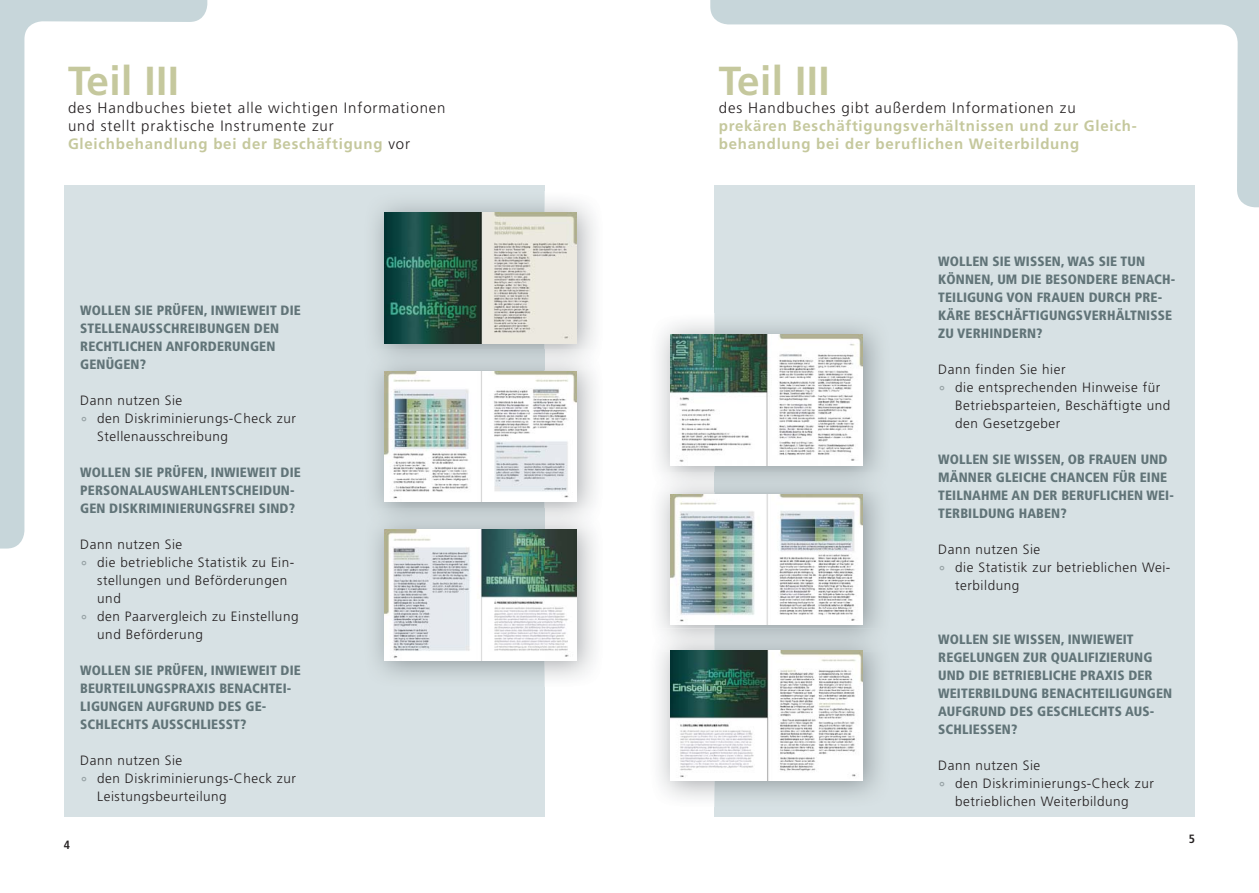
<style>
.page{position:relative;width:1259px;height:893px;background:#fff}
.page>*{position:absolute;margin:0;border:0;box-sizing:border-box;transform-origin:0 0}
.t1{font:700 40.5px "Frutiger";letter-spacing:.01em;color:#c5c89d}
.t2{font:300 15px/18px "Frutiger";letter-spacing:.06em;color:#231f20}
.t3{font:700 15px/18px "Frutiger";letter-spacing:.05em;color:#c5c89d}
.t4{font:900 condensed 13.5px/18px "Frutiger";letter-spacing:.01em;color:#617478}
.t5{font:300 13.5px "Frutiger";letter-spacing:.04em;color:#231f20}
.t6{font:700 condensed 12px "Frutiger";color:#231f20}
.s1{font-weight:700;color:#c5c89d}
.s2{font-weight:400;font-style:italic;font-size:15.75px;color:#95a0a3}
</style>
<div class="page">
<svg style="left:710px;top:0;width:549px;height:207px"></svg>
<svg style="left:0;top:0;width:207px;height:549px"></svg>
<div style="left:64px;top:185px;width:480px;height:631px;background:#d7e1e4"></div>
<div style="left:714px;top:185px;width:481px;height:631px;background:#d7e1e4"></div>
<img style="left:375px;top:191px;width:221px;height:496px">
<img style="left:385px;top:213px;width:192px;height:130px">
<img style="left:375px;top:350px;width:221px;height:19px">
<img style="left:385px;top:371px;width:192px;height:131px">
<img style="left:375px;top:508px;width:221px;height:20px">
<img style="left:385px;top:530px;width:192px;height:131px">
<img style="left:659px;top:313px;width:221px;height:494px">
<img style="left:671px;top:335px;width:192px;height:130px">
<img style="left:659px;top:473px;width:221px;height:19px">
<img style="left:671px;top:494px;width:192px;height:131px">
<img style="left:659px;top:628px;width:221px;height:23px">
<img style="left:671px;top:650px;width:192px;height:131px">
<h1 class="t1" style="left:68px;top:65px;width:112px">Teil III</h1>
<p class="t2" style="left:68px;top:100px;width:379px">des Handbuches bietet alle wichtigen Informationen und stellt praktische Instrumente zur<br><span class="s1">Gleichbehandlung bei der Beschäftigung</span> vor</p>
<p class="t4" style="left:80px;top:302px;width:222px">WOLLEN SIE PRÜFEN, INWIEWEIT DIE<br>STELLENAUSSCHREIBUNGEN DEN<br>RECHTLICHEN ANFORDERUNGEN<br>GENÜGEN?</p>
<p class="t5" style="left:80px;top:395px;width:104px">Dann nutzen Sie</p>
<p class="t5" style="left:80px;top:413px;width:217px"><span class="s2">°</span> den Diskriminierungs-Check zur</p>
<p class="t5" style="left:97px;top:431px;width:132px">Stellenausschreibung</p>
<p class="t4" style="left:80px;top:464px;width:222px">WOLLEN SIE PRÜFEN, INWIEWEIT DIE<br>PERSONALAUSWAHLENTSCHEIDUN-<br>GEN DISKRIMINIERUNGSFREI SIND?</p>
<p class="t5" style="left:80px;top:539px;width:104px">Dann nutzen Sie</p>
<p class="t5" style="left:80px;top:557px;width:216px"><span class="s2">°</span> die betriebliche Statistik zu Ein-</p>
<p class="t5" style="left:97px;top:575px;width:191px">stellungen und Beförderungen</p>
<p class="t5" style="left:97px;top:593px;width:25px">und</p>
<p class="t5" style="left:80px;top:611px;width:220px"><span class="s2">°</span> den Paarvergleich zu Einstellung</p>
<p class="t5" style="left:97px;top:629px;width:107px">und Beförderung</p>
<p class="t4" style="left:80px;top:662px;width:222px">WOLLEN SIE PRÜFEN, INWIEWEIT DIE<br>BEURTEILUNGSPRAXIS BENACHTEI-<br>LIGUNGEN AUFGRUND DES GE-<br>SCHLECHTS AUSSCHLIESST?</p>
<p class="t5" style="left:80px;top:755px;width:104px">Dann nutzen Sie</p>
<p class="t5" style="left:80px;top:773px;width:217px"><span class="s2">°</span> den Diskriminierungs-Check zur</p>
<p class="t5" style="left:97px;top:791px;width:131px">Leistungsbeurteilung</p>
<p class="t6" style="left:64px;top:840px;width:8px">4</p>
<h1 class="t1" style="left:719px;top:65px;width:112px">Teil III</h1>
<p class="t2" style="left:719px;top:100px;width:358px">des Handbuches gibt außerdem Informationen zu</p>
<p class="t3" style="left:719px;top:118px;width:419px">prekären Beschäftigungsverhältnissen und zur Gleich&shy;behandlung bei der beruflichen Weiterbildung</p>
<p class="t4" style="left:938px;top:253px;width:239px">WOLLEN SIE WISSEN, WAS SIE TUN<br>KÖNNEN, UM DIE BESONDERE BENACH-<br>TEILIGUNG VON FRAUEN DURCH PRE-<br>KÄRE BESCHÄFTIGUNGSVERHÄLTNISSE<br>ZU VERHINDERN?</p>
<p class="t5" style="left:938px;top:364px;width:129px">Dann finden Sie hier</p>
<p class="t5" style="left:938px;top:382px;width:224px"><span class="s2">°</span> die entsprechenden Hinweise für</p>
<p class="t5" style="left:955px;top:400px;width:217px">Betriebsparteien, Beschäftigte und</p>
<p class="t5" style="left:955px;top:418px;width:107px">den Gesetzgeber</p>
<p class="t4" style="left:938px;top:451px;width:237px">WOLLEN SIE WISSEN, OB FRAUEN UND<br>MÄNNER GLEICHE CHANCEN FÜR EINE<br>TEILNAHME AN DER BERUFLICHEN WEI-<br>TERBILDUNG HABEN?</p>
<p class="t5" style="left:938px;top:544px;width:104px">Dann nutzen Sie</p>
<p class="t5" style="left:938px;top:562px;width:234px"><span class="s2">°</span> die Statistik zur betrieblichen Wei-</p>
<p class="t5" style="left:955px;top:580px;width:66px">terbildung</p>
<p class="t4" style="left:938px;top:631px;width:235px">WOLLEN SIE WISSEN, INWIEWEIT<br>REGELUNGEN ZUR QUALIFIZIERUNG<br>UND DIE BETRIEBLICHE PRAXIS DER<br>WEITERBILDUNG BENACHTEILIGUNGEN<br>AUFGRUND DES GESCHLECHTS AUS-<br>SCHLIESSEN?</p>
<p class="t5" style="left:938px;top:760px;width:104px">Dann nutzen Sie</p>
<p class="t5" style="left:938px;top:778px;width:217px"><span class="s2">°</span> den Diskriminierungs-Check zur</p>
<p class="t5" style="left:955px;top:796px;width:175px">betrieblichen Weiterbildung</p>
<p class="t6" style="left:1189px;top:834px;width:8px">5</p>
</div>
